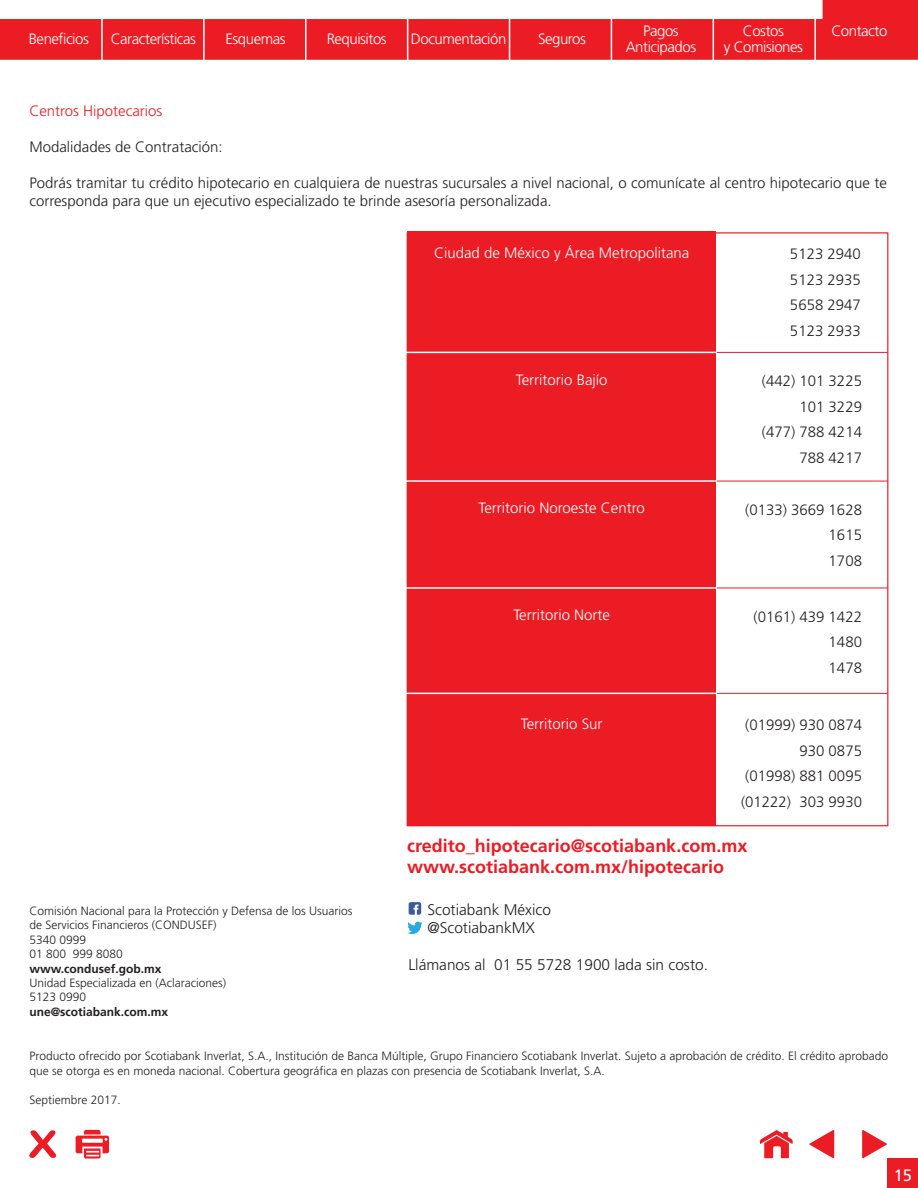
<style>
.page{position:relative;width:918px;height:1188px;background:#fff}
.page>*{position:absolute;margin:0;border:0;box-sizing:border-box;transform-origin:0 0}
.t1{font:700 18px/21.6px "Frutiger";color:#ec1c24}
.t2{font:16.5px "Frutiger";color:#fff}
.t3{font:300 15.45px/18.6px "Frutiger";color:#231f20}
.t4{font:300 15px/25.5px "Frutiger";color:#231f20;text-align:justify}
.t5{font:300 15px/15.1px "Frutiger";letter-spacing:-.03em;color:#fff;text-align:center}
.t6{font:300 15px "Frutiger";color:#fff}
.t7{font:300 15px "Frutiger";color:#ec1c24}
.t8{font:300 12px/14.4px "Frutiger";color:#231f20}
.t9{font:700 12px "Frutiger";color:#231f20}
</style>
<div class="page">
<svg style="left:862px;top:1130px;width:25px;height:28px"></svg>
<svg style="left:809px;top:1130px;width:25px;height:28px"></svg>
<svg style="left:29px;top:1130px;width:27px;height:28px"></svg>
<div style="left:888px;top:1158px;width:30px;height:30px;background:#ec1c24"></div>
<svg style="left:759px;top:1130px;width:34px;height:28px"></svg>
<svg style="left:76px;top:1130px;width:33px;height:29px"></svg>
<svg style="left:0;top:0;width:918px;height:60px;fill:#ec1c24"></svg>
<hr style="left:101px;top:0;width:2px;height:63px;background:#fff">
<hr style="left:203px;top:0;width:2px;height:63px;background:#fff">
<hr style="left:305px;top:0;width:2px;height:63px;background:#fff">
<hr style="left:407px;top:0;width:1px;height:63px;background:#fff">
<hr style="left:509px;top:0;width:1px;height:63px;background:#fff">
<hr style="left:611px;top:0;width:1px;height:63px;background:#fff">
<hr style="left:713px;top:0;width:1px;height:63px;background:#fff">
<hr style="left:814px;top:0;width:2px;height:63px;background:#fff">
<div style="left:407px;top:231px;width:309px;height:595px;background:#ec1c24"></div>
<hr style="left:402px;top:352px;width:314px;height:1px;background:#fff">
<hr style="left:717px;top:352px;width:171px;height:1px;background:#ec1c24">
<hr style="left:402px;top:480px;width:314px;height:2px;background:#fff">
<hr style="left:717px;top:481px;width:171px;height:1px;background:#ec1c24">
<hr style="left:402px;top:587px;width:314px;height:2px;background:#fff">
<hr style="left:717px;top:588px;width:171px;height:1px;background:#ec1c24">
<hr style="left:402px;top:693px;width:314px;height:1px;background:#fff">
<hr style="left:717px;top:693px;width:171px;height:1px;background:#ec1c24">
<svg style="left:407px;top:922px;width:16px;height:12px"></svg>
<svg style="left:409px;top:902px;width:12px;height:13px"></svg>
<p class="t5" style="left:29px;top:31px;width:62px">Beneficios</p>
<p class="t5" style="left:111px;top:31px;width:87px">Características</p>
<p class="t5" style="left:226px;top:31px;width:62px">Esquemas</p>
<p class="t5" style="left:327px;top:31px;width:62px">Requisitos</p>
<p class="t5" style="left:411px;top:31px;width:97px">Documentación</p>
<p class="t5" style="left:538px;top:31px;width:49px">Seguros</p>
<p class="t5" style="left:724px;top:24px;width:81px">Costos<br>y Comisiones</p>
<p class="t5" style="left:831px;top:24px;width:58px">Contacto</p>
<p class="t5" style="left:626px;top:24px;width:72px">Pagos<br>Anticipados</p>
<p class="t7" style="left:29px;top:102px;width:135px">Centros Hipotecarios</p>
<p class="t4" style="left:29px;top:134px;width:195px">Modalidades de Contratación:</p>
<p class="t4" style="left:29px;top:173px;width:859px;line-height:18px">Podrás tramitar tu crédito hipotecario en cualquiera de nuestras sucursales a nivel nacional, o comunícate al centro hipotecario que te corresponda para que un ejecutivo especializado te brinde asesoría personalizada.</p>
<p class="t6" style="left:434px;top:244px;width:257px">Ciudad de México y Área Metropolitana</p>
<p class="t4" style="left:790px;top:241px;width:72px">5123 2940<br>5123 2935<br>5658 2947<br>5123 2933</p>
<p class="t6" style="left:516px;top:371px;width:93px">Territorio Bajío</p>
<p class="t4" style="left:762px;top:368px;width:102px;text-align:right">(442) 101 3225<br>101 3229<br>(477) 788 4214<br>788 4217</p>
<p class="t6" style="left:479px;top:500px;width:168px">Territorio Noroeste Centro</p>
<p class="t4" style="left:829px;top:497px;width:35px;text-indent:-83px">(0133) 3669 1628<br>1615<br>1708</p>
<p class="t6" style="left:513px;top:607px;width:98px">Territorio Norte</p>
<p class="t4" style="left:829px;top:604px;width:35px;text-indent:-75px">(0161) 439 1422<br>1480<br>1478</p>
<p class="t6" style="left:521px;top:715px;width:83px">Territorio Sur</p>
<p class="t4" style="left:741px;top:712px;width:122px;text-align:right">(01999) 930 0874<br>930 0875<br>(01998) 881 0095 (01222) 303 9930</p>
<p class="t8" style="left:29px;top:904px;width:325px">Comisión Nacional para la Protección y Defensa de los Usuarios de Servicios Financieros (CONDUSEF)<br>5340 0999<br>01 800 999 8080</p>
<p class="t9" style="left:29px;top:961px;width:134px">www.condusef.gob.mx</p>
<p class="t8" style="left:29px;top:976px;width:198px">Unidad Especializada en (Aclaraciones)<br>5123 0990</p>
<p class="t9" style="left:29px;top:1005px;width:140px">une@scotiabank.com.mx</p>
<h1 class="t1" style="left:407px;top:834px;width:342px">credito_hipotecario@scotiabank.com.mx www.scotiabank.com.mx/hipotecario</h1>
<p class="t3" style="left:427px;top:900px;width:125px">Scotiabank México @ScotiabankMX</p>
<p class="t3" style="left:408px;top:956px;width:301px">Llámanos al 01 55 5728 1900 lada sin costo.</p>
<p class="t8" style="left:29px;top:1049px;width:860px">Producto ofrecido por Scotiabank Inverlat, S.A., Institución de Banca Múltiple, Grupo Financiero Scotiabank Inverlat. Sujeto a aprobación de crédito. El crédito aprobado que se otorga es en moneda nacional. Cobertura geográfica en plazas con presencia de Scotiabank Inverlat, S.A.</p>
<p class="t8" style="left:29px;top:1092px;width:93px">Septiembre 2017.</p>
<h2 class="t2" style="left:894px;top:1166px;width:20px">15</h2>
</div>
